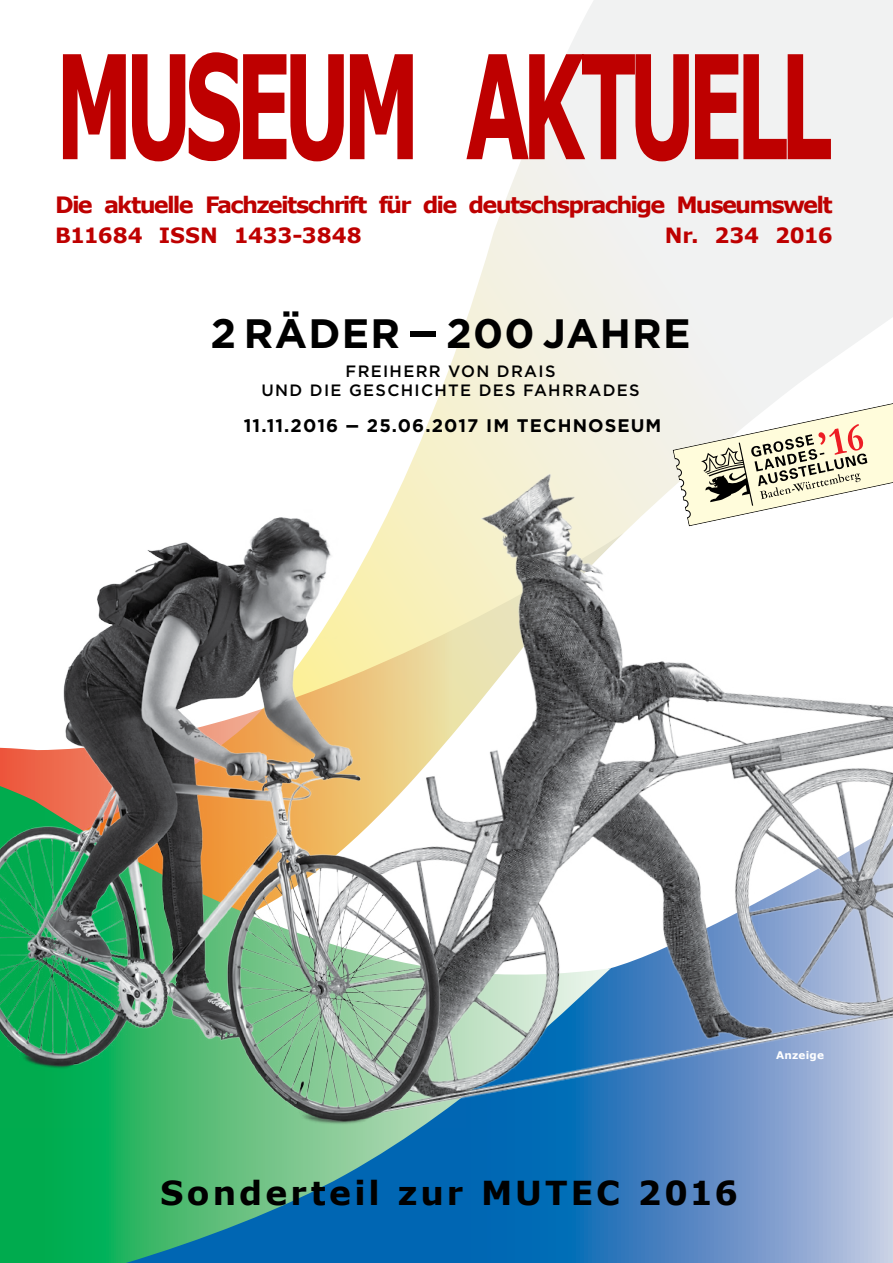
<style>
.page{position:relative;width:893px;height:1263px;background:#fff}
.page>*{position:absolute;margin:0;border:0;box-sizing:border-box;transform-origin:0 0}
.t1{font:700 144.3px "Verdana";letter-spacing:-.095em;color:#be0000;scale:.57 1}
.t2{font:700 40.95px "Gotham";letter-spacing:.03em;color:#000}
.t3{font:700 33px "Verdana";letter-spacing:.09em;color:#000}
.t4{font:700 22.5px "Verdana";letter-spacing:-.08em;color:#be0000}
.t5{font:700 21px "Verdana";letter-spacing:-.005em;color:#be0000}
.t6{font:700 18.3px "Gotham";letter-spacing:.06em;color:#000}
.t7{font:500 16.35px/18.3px "Gotham";letter-spacing:.08em;color:#000;text-align:center}
.t8{font:700 15px "Verdana";letter-spacing:.005em;color:#000}
.t9{font:700 10.5px "Verdana";letter-spacing:.02em;color:#fff}
.s1{font-size:41.25px}
</style>
<div class="page">
<svg style="left:410px;top:0;width:483px;height:393px"></svg>
<svg style="left:611px;top:1163px;width:282px;height:100px;background:#789bcc"></svg>
<svg style="left:0;top:1128px;width:611px;height:135px;background:#148c8d"></svg>
<img style="left:177px;top:393px;width:716px;height:770px">
<img style="left:0;top:501px;width:466px;height:627px">
<div style="left:411px;top:331px;width:25px;height:6px;background:#000"></div>
<svg style="left:673px;top:399px;width:220px;height:127px"></svg>
<h1 class="t1" style="left:55px;top:4px;width:1365px">MUSEUM AKTUELL</h1>
<p class="t4" style="left:55px;top:189px;width:779px">Die aktuelle Fachzeitschrift für die deutschsprachige Museumswelt</p>
<p class="t5" style="left:55px;top:220px;width:308px">B11684 ISSN 1433-3848</p>
<p class="t5" style="left:665px;top:220px;width:169px">Nr. 234 2016</p>
<h2 class="t2" style="left:211px;top:306px;width:481px"><span class="s1">2</span> RÄDER <span class="s1">200</span> JAHRE</h2>
<p class="t7" style="left:262px;top:362px;width:380px">FREIHERR VON DRAIS<br>UND DIE GESCHICHTE DES FAHRRADES</p>
<p class="t6" style="left:244px;top:414px;width:419px">11.11.2016 – 25.06.2017 IM TECHNOSEUM</p>
<p class="t9" style="left:776px;top:1047px;width:49px">Anzeige</p>
<h3 class="t3" style="left:160px;top:1170px;width:579px">Sonderteil zur MUTEC 2016</h3>
<p class="t8" style="left:324px;top:1185px;width:246px">MUSEUM AKTUELL 234 2016</p>
</div>
